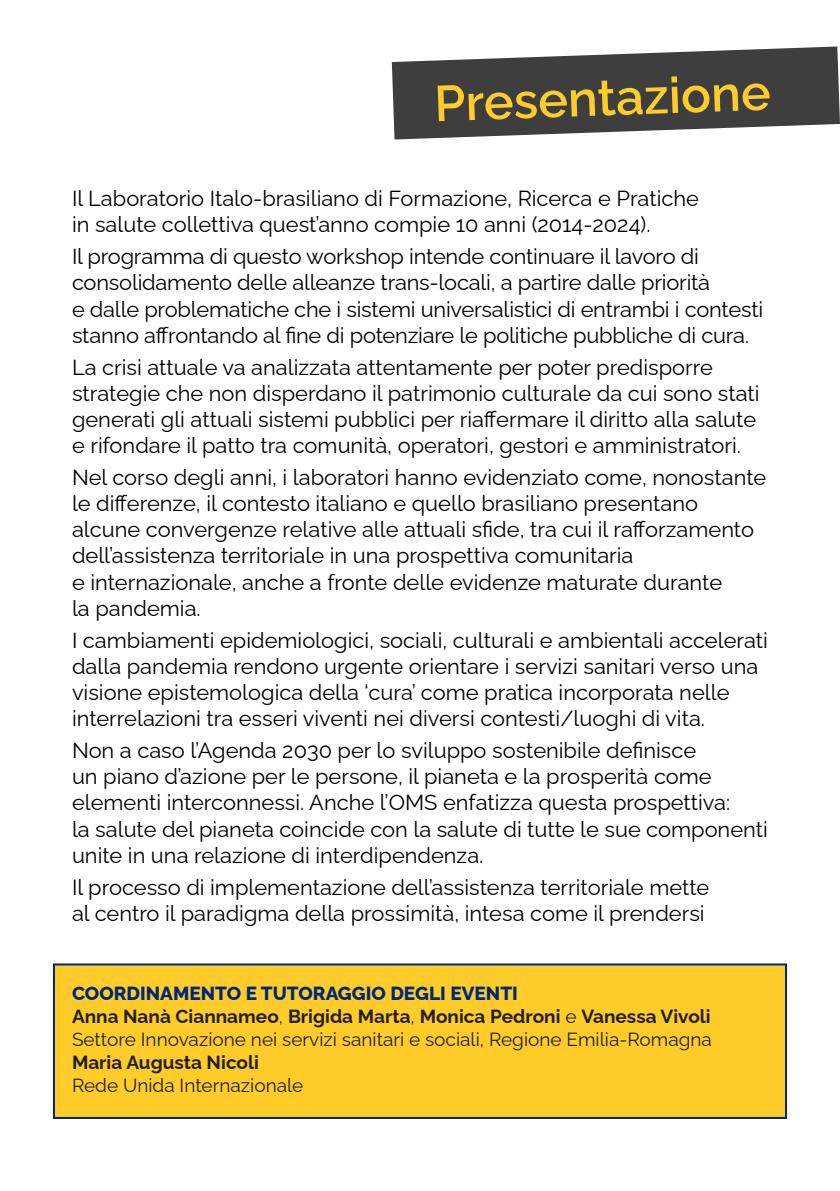
<style>
.page{position:relative;width:840px;height:1191px;background:#fff}
.page>*{position:absolute;margin:0;border:0;box-sizing:border-box;transform-origin:0 0}
.t1{font:600 50px "Raleway";color:#ffcc29}
.t2{font:21.8px/26.2px "Raleway";color:#000}
.t3{font:19px/22.8px "Raleway";color:#231f20}
.t4{font:800 19px "Raleway";color:#002776}
.s1{font-weight:700}
</style>
<div class="page">
<svg style="left:391px;top:46px;width:448px;height:93px;fill:#3e3e3f"></svg>
<div style="left:54px;top:964px;width:731px;height:154px;background:#ffcc29"></div>
<div style="left:53px;top:963px;width:733px;height:156px;border:2px solid #002776"></div>
<p class="t1" style="left:432px;top:64px;width:338px;rotate:-2deg">Presentazione</p>
<p class="t2" style="left:72px;top:183px;width:628px">Il Laboratorio Italo-brasiliano di Formazione, Ricerca e Pratiche in salute collettiva quest’anno compie 10 anni (2014-2024).</p>
<p class="t2" style="left:72px;top:241px;width:692px">Il programma di questo workshop intende continuare il lavoro di consolidamento delle alleanze trans-locali, a partire dalle priorità<br>e dalle problematiche che i sistemi universalistici di entrambi i contesti stanno affrontando al fine di potenziare le politiche pubbliche di cura.</p>
<p class="t2" style="left:72px;top:351px;width:688px">La crisi attuale va analizzata attentamente per poter predisporre strategie che non disperdano il patrimonio culturale da cui sono stati generati gli attuali sistemi pubblici per riaffermare il diritto alla salute e rifondare il patto tra comunità, operatori, gestori e amministratori.</p>
<p class="t2" style="left:72px;top:462px;width:695px">Nel corso degli anni, i laboratori hanno evidenziato come, nonostante le differenze, il contesto italiano e quello brasiliano presentano alcune convergenze relative alle attuali sfide, tra cui il rafforzamento dell’assistenza territoriale in una prospettiva comunitaria<br>e internazionale, anche a fronte delle evidenze maturate durante<br>la pandemia.</p>
<p class="t2" style="left:72px;top:624px;width:697px">I cambiamenti epidemiologici, sociali, culturali e ambientali accelerati dalla pandemia rendono urgente orientare i servizi sanitari verso una visione epistemologica della ‘cura’ come pratica incorporata nelle interrelazioni tra esseri viventi nei diversi contesti/luoghi di vita.</p>
<p class="t2" style="left:72px;top:734px;width:697px">Non a caso l’Agenda 2030 per lo sviluppo sostenibile definisce<br>un piano d’azione per le persone, il pianeta e la prosperità come elementi interconnessi. Anche l’OMS enfatizza questa prospettiva:<br>la salute del pianeta coincide con la salute di tutte le sue componenti unite in una relazione di interdipendenza.</p>
<p class="t2" style="left:72px;top:871px;width:638px">Il processo di implementazione dell’assistenza territoriale mette al centro il paradigma della prossimità, intesa come il prendersi</p>
<p class="t4" style="left:72px;top:978px;width:447px">COORDINAMENTO E TUTORAGGIO DEGLI EVENTI</p>
<p class="t3" style="left:72px;top:1003px;width:641px"><span class="s1">Anna Nanà Ciannameo</span>, <span class="s1">Brigida Marta</span>, <span class="s1">Monica Pedroni</span> e <span class="s1">Vanessa Vivoli<br></span>Settore Innovazione nei servizi sanitari e sociali, Regione Emilia-Romagna</p>
<p class="t3" style="left:72px;top:1048px;width:233px"><span class="s1">Maria Augusta Nicoli<br></span>Rede Unida Internazionale</p>
</div>
